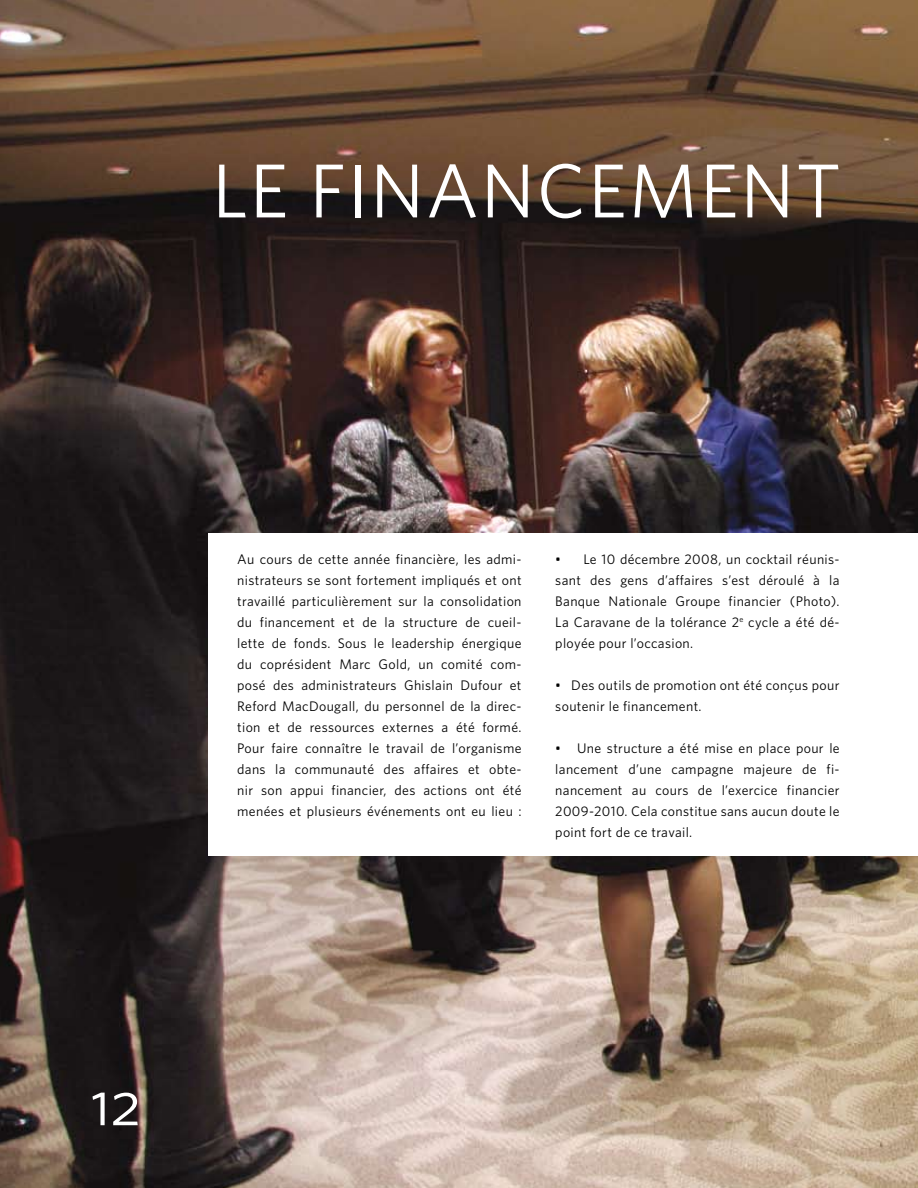
<style>
.page{position:relative;width:918px;height:1188px;background:#fff}
.page>*{position:absolute;margin:0;border:0;box-sizing:border-box;transform-origin:0 0}
.t1{font:76.5px "Whitney HTF";letter-spacing:.025em;color:#fff}
.t2{font:63.6px "Whitney HTF Book SC";color:#fff}
.t3{font:13.8px/21px "Whitney HTF";letter-spacing:.025em;color:#000;text-align:justify}
</style>
<div class="page">
<img style="left:0;top:0;width:918px;height:1188px">
<div style="left:208px;top:533px;width:710px;height:323px;background:#fff"></div>
<h1 class="t1" style="left:212px;top:146px;width:630px">LE FINANCEMENT</h1>
<p class="t3" style="left:237px;top:548px;width:286px">Au cours de cette année financière, les admi&shy;nistrateurs se sont fortement impliqués et ont travaillé particulièrement sur la consolidation du financement et de la structure de cueil&shy;lette de fonds. Sous le leadership énergique du coprésident Marc Gold, un comité com&shy;posé des administrateurs Ghislain Dufour et Reford MacDougall, du personnel de la direc&shy;tion et de ressources externes a été formé.<br>Pour faire connaître le travail de l’organisme dans la communauté des affaires et obte&shy;nir son appui financier, des actions ont été menées et plusieurs événements ont eu lieu :</p>
<p class="t3" style="left:555px;top:548px;width:286px">• Le 10 décembre 2008, un cocktail réunis&shy;sant des gens d’affaires s’est déroulé à la Banque Nationale Groupe financier (Photo).<br>La Caravane de la tolérance 2<sup>e</sup> cycle a été dé&shy;ployée pour l’occasion.</p>
<p class="t3" style="left:555px;top:674px;width:286px">• Des outils de promotion ont été conçus pour soutenir le financement.</p>
<p class="t3" style="left:555px;top:737px;width:286px">• Une structure a été mise en place pour le lancement d’une campagne majeure de fi&shy;nancement au cours de l’exercice financier 2009-2010. Cela constitue sans aucun doute le point fort de ce travail.</p>
<h2 class="t2" style="left:91px;top:1066px;width:51px">12</h2>
</div>
